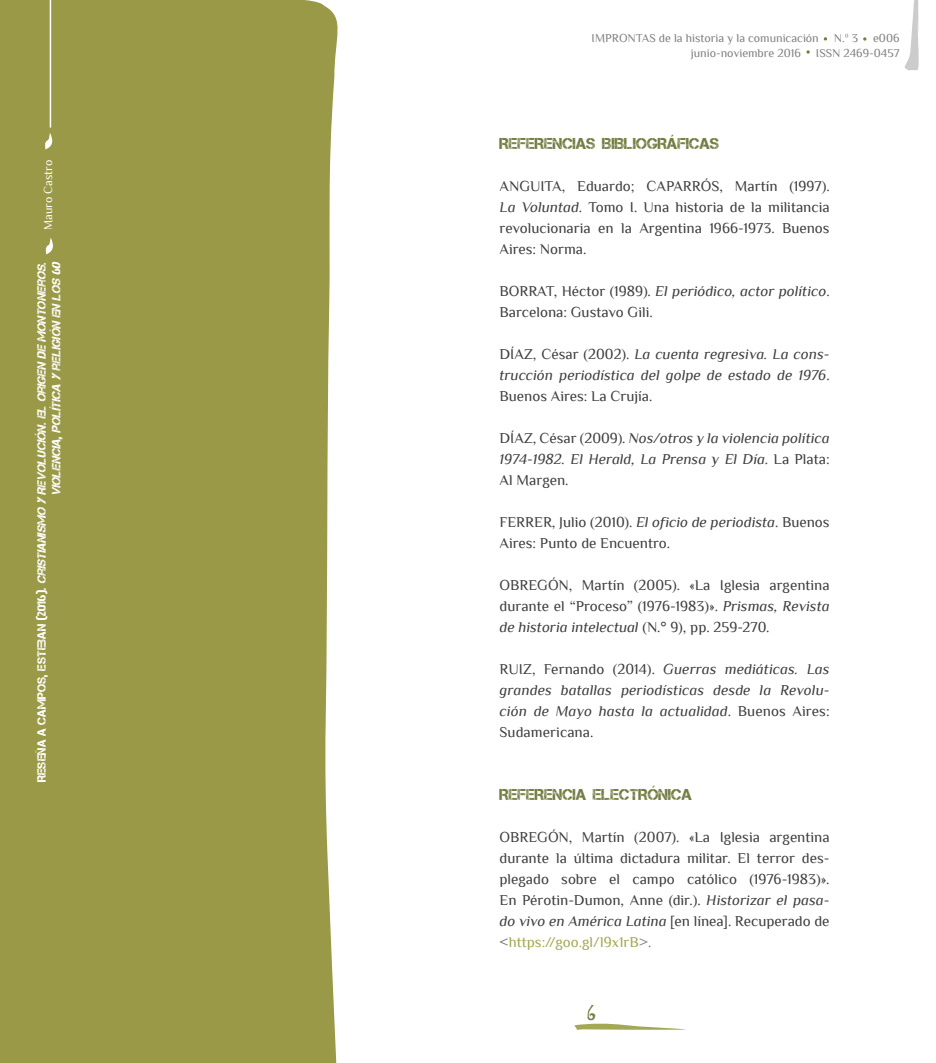
<style>
.page{position:relative;width:936px;height:1063px;background:#fff}
.page>*{position:absolute;margin:0;border:0;box-sizing:border-box;transform-origin:0 0}
.t1{font:24px "Chiller";color:#737d42}
.bibliografia_titulo{font:15.75px "Captureit";color:#737d42}
.tx_biblio{font:15px/21px "Philosopher";color:#3e3e3f;text-align:justify}
.tx_biblio-2{font:italic 15px/21px "Philosopher";color:#3e3e3f;text-align:justify}
.bibliografia{font:15px/21px "Philosopher";color:#3e3e3f;text-align:justify}
.t2{font:italic 12px/14.4px "Captureit";color:#fff;text-align:right}
.t3{font:12px "Philosopher";color:#808080}
.t4{font:12px "Philosopher";color:#fff}
.s1{font-style:normal}
.s2{font-style:italic}
.s3{color:#6c6d70}
.s4{color:#a3a852}
.s5{color:#7c7c7c}
</style>
<div class="page">
<div style="left:0;top:0;width:338px;height:1063px;background:#999947"></div>
<hr style="left:50px;top:0;width:1px;height:128px;background:#fff">
<svg style="left:44px;top:238px;width:11px;height:16px"></svg>
<svg style="left:44px;top:133px;width:10px;height:17px"></svg>
<svg style="left:574px;top:1023px;width:112px;height:7px"></svg>
<svg style="left:863px;top:37px;width:3px;height:4px"></svg>
<svg style="left:904px;top:0;width:15px;height:70px"></svg>
<p class="t4" style="left:42px;top:230px;width:72px;rotate:-90deg">Mauro Castro</p>
<p class="t2" style="left:35px;top:782px;width:524px;rotate:-90deg"><span class="s1">R e s e ñ a a C a m p o s , E s t e b a n ( 2 0 1 6 ) .</span> Cristianismo y Revolución.El origen de Montoneros.<br>Violencia,política y religión en los 60</p>
<p class="t3" style="left:591px;top:32px;width:268px">IMPRONTAS de la historia y la comunicación N.º 3</p>
<p class="t3" style="left:873px;top:32px;width:28px">e006</p>
<p class="t3" style="left:690px;top:46px;width:112px">junio-noviembre 2016</p>
<p class="t3" style="left:815px;top:46px;width:85px">ISSN 2469-0457</p>
<p class="bibliografia_titulo" style="left:499px;top:134px;width:221px">REFERENCIAS BIBLIOGRÁFICAS</p>
<p class="tx_biblio" style="left:499px;top:175px;width:331px">ANGUITA, Eduardo; CAPARRÓS, Martín (1997).<br><span class="s2">La Voluntad</span>. Tomo I. Una historia de la militancia revolucionaria en la Argentina 1966-1973. Buenos Aires: Norma.</p>
<p class="tx_biblio" style="left:499px;top:280px;width:331px">BORRAT, Héctor (1989). <span class="s2">El periódico, actor político</span>.<br>Barcelona: Gustavo Gili.</p>
<p class="tx_biblio-2" style="left:499px;top:343px;width:331px"><span class="s1">DÍAZ, César (2002).</span> La cuenta regresiva. La cons&shy;trucción periodística del golpe de estado de 1976<span class="s1">.<br>Buenos Aires: La Crujía.</span></p>
<p class="tx_biblio-2" style="left:499px;top:427px;width:331px"><span class="s1">DÍAZ, César (2009).</span> Nos/otros y la violencia política 1974-1982. El Herald, La Prensa y El Día<span class="s1">. La Plata:<br>Al Margen.</span></p>
<p class="tx_biblio" style="left:499px;top:511px;width:331px">FERRER, Julio (2010). <span class="s2">El oficio de periodista</span>. Buenos<br>Aires: Punto de Encuentro.</p>
<p class="tx_biblio" style="left:499px;top:574px;width:331px">OBREGÓN, Martín (2005). «La Iglesia argentina durante el “Proceso” (1976-1983)». <span class="s2">Prismas, Revista de historia intelectual</span> (N.° 9), pp. 259-270.</p>
<p class="tx_biblio-2" style="left:499px;top:658px;width:331px"><span class="s1">RUIZ, Fernando (2014).</span> Guerras mediáticas. Las grandes batallas periodísticas desde la Revolu&shy;ción de Mayo hasta la actualidad<span class="s1">. Buenos Aires:<br>Sudamericana.</span></p>
<p class="bibliografia_titulo" style="left:499px;top:785px;width:194px">REFERENCIA ELECTRÓNICA</p>
<p class="bibliografia" style="left:499px;top:826px;width:331px">OBREGÓN, Martín (2007). «La Iglesia argentina durante la última dictadura militar. El terror des&shy;plegado sobre el campo católico (1976-1983)».<br>En Pérotin-Dumon, Anne (dir.). <span class="s2">Historizar el pasa&shy;do vivo en América Latina</span> [en línea]. Recuperado de <span class="s3">&lt;</span><span class="s4">https://goo.gl/l9x1rB</span><span class="s5">&gt;.</span></p>
<h1 class="t1" style="left:587px;top:1000px;width:11px">6</h1>
</div>
